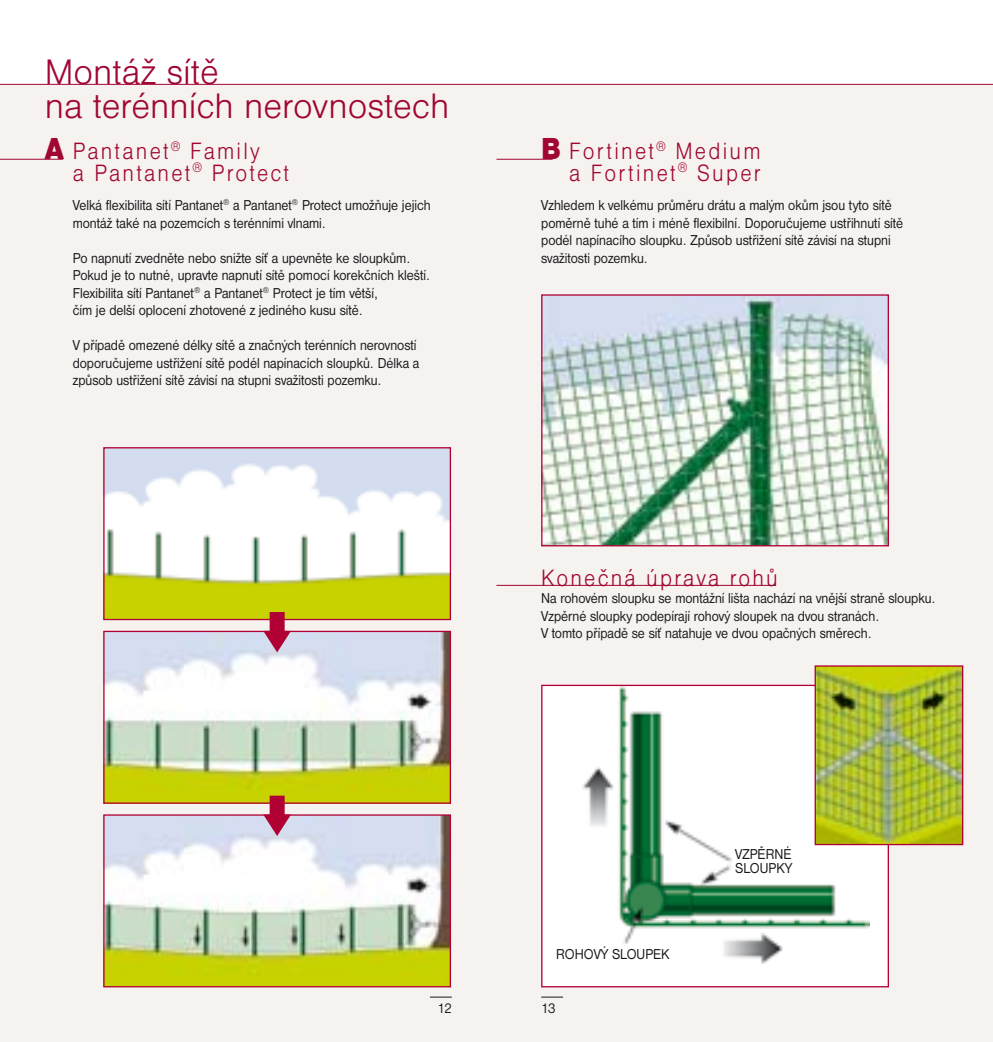
<style>
.page{position:relative;width:993px;height:1042px;background:#fff}
.page>*{position:absolute;margin:0;border:0;box-sizing:border-box;transform-origin:0 0}
.t1{font:36.75px/33.2px "Nimbus San DCE Ligh";color:#a00631}
.t2{font:24.5px/21px "Nimbus San DCE Ligh";letter-spacing:.1em;color:#a00631;scale:.9 1}
.t3{font:14.88px/17.5px "Nimbus San DCE";color:#1a171b;scale:.9 1}
.s1{font-family:"Nimbus San DCE Blac";font-size:31.5px}
</style>
<div class="page">
<div style="left:0;top:84px;width:992px;height:958px;background:#f6f2f0"></div>
<img style="left:543px;top:296px;width:343px;height:248px">
<div style="left:541px;top:294px;width:347px;height:252px;border:1px solid #b10034"></div>
<div style="left:541px;top:685px;width:347px;height:302px;background:#fff"></div>
<img style="left:582px;top:687px;width:286px;height:277px">
<div style="left:541px;top:685px;width:347px;height:302px;border:1px solid #b10034"></div>
<img style="left:816px;top:667px;width:144px;height:176px">
<div style="left:814px;top:665px;width:148px;height:180px;border:1px solid #b10034"></div>
<img style="left:105px;top:449px;width:344px;height:169px">
<div style="left:103px;top:447px;width:348px;height:173px;border:1px solid #b10034"></div>
<img style="left:105px;top:633px;width:344px;height:169px">
<div style="left:103px;top:631px;width:348px;height:173px;border:1px solid #b10034"></div>
<img style="left:105px;top:816px;width:344px;height:169px">
<div style="left:103px;top:814px;width:348px;height:173px;border:1px solid #b10034"></div>
<svg style="left:430px;top:997px;width:21px;height:1px"></svg>
<svg style="left:541px;top:997px;width:22px;height:1px"></svg>
<svg style="left:263px;top:612px;width:28px;height:40px"></svg>
<svg style="left:263px;top:795px;width:28px;height:41px"></svg>
<hr style="left:0;top:84px;width:992px;height:1px;background:#a00631">
<hr style="left:0;top:159px;width:63px;height:1px;background:#a00631">
<hr style="left:496px;top:159px;width:56px;height:1px;background:#a00631">
<hr style="left:496px;top:585px;width:279px;height:1px;background:#a00631">
<h1 class="t1" style="left:45px;top:56px;width:406px">Montáž sítě<br>na terénních nerovnostech</h1>
<h2 class="t2" style="left:73px;top:141px;width:242px;text-indent:-28px"><span class="s1">A</span> Pantanet<sup>®</sup> Family<br>a Pantanet<sup>®</sup> Protect</h2>
<h2 class="t2" style="left:541px;top:141px;width:245px;text-align:right"><span class="s1">B</span> Fortinet<sup>®</sup> Medium a Fortinet<sup>®</sup> Super</h2>
<p class="t3" style="left:73px;top:196px;width:399px">Velká flexibilita sítí Pantanet<sup>®</sup> a Pantanet<sup>®</sup> Protect umožňuje jejich montáž také na pozemcích s terénními vlnami.</p>
<p class="t3" style="left:73px;top:249px;width:398px">Po napnutí zvedněte nebo snižte síť a upevněte ke sloupkům.<br>Pokud je to nutné, upravte napnutí sítě pomocí korekčních kleští.<br>Flexibilita sítí Pantanet<sup>®</sup> a Pantanet<sup>®</sup> Protect je tím větší,<br>čím je delší oplocení zhotovené z jediného kusu sítě.</p>
<p class="t3" style="left:73px;top:336px;width:386px">V případě omezené délky sítě a značných terénních nerovností doporučujeme ustřižení sítě podél napínacích sloupků. Délka a způsob ustřižení sítě závisí na stupni svažitosti pozemku.</p>
<p class="t3" style="left:541px;top:196px;width:403px">Vzhledem k velkému průměru drátu a malým okům jsou tyto sítě poměrně tuhé a tím i méně flexibilní. Doporučujeme ustřihnutí sítě podél napínacího sloupku. Způsob ustřižení sítě závisí na stupni svažitosti pozemku.</p>
<h2 class="t2" style="left:541px;top:567px;width:264px">Konečná úprava rohů</h2>
<p class="t3" style="left:541px;top:590px;width:439px">Na rohovém sloupku se montážní lišta nachází na vnější straně sloupku.<br>Vzpěrné sloupky podepírají rohový sloupek na dvou stranách.<br>V tomto případě se síť natahuje ve dvou opačných směrech.</p>
<p class="t3" style="left:556px;top:945px;width:127px">ROHOVÝ SLOUPEK</p>
<p class="t3" style="left:437px;top:1000px;width:16px">12</p>
<p class="t3" style="left:541px;top:1000px;width:16px">13</p>
<p class="t3" style="left:735px;top:847px;width:65px;line-height:14px">VZPĚRNÉ<br>SLOUPKY</p>
</div>
